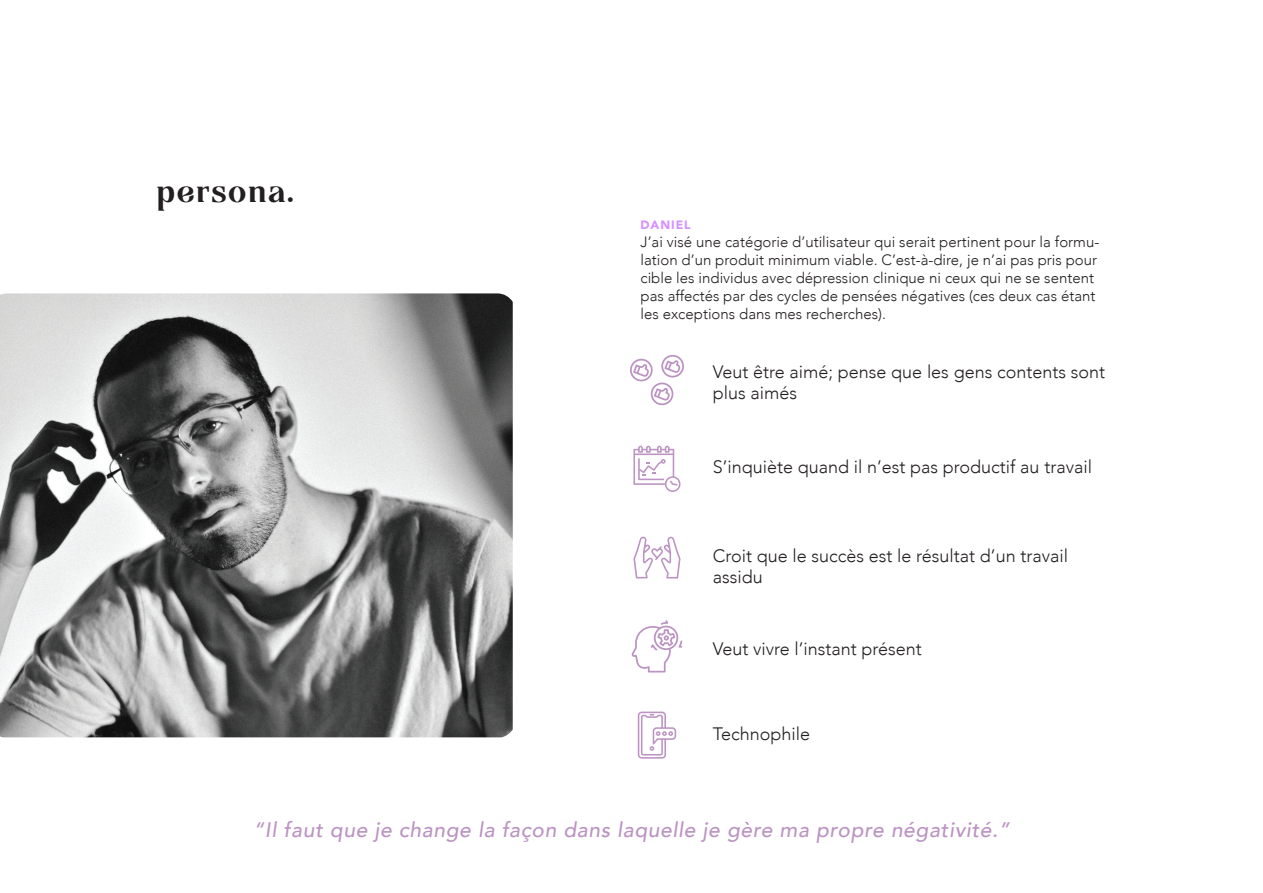
<style>
.page{position:relative;width:1263px;height:893px;background:#fff}
.page>*{position:absolute;margin:0;border:0;box-sizing:border-box;transform-origin:0 0}
.t1{font:30px "Agne";letter-spacing:.06em;color:#231f20}
.paragraph{font:italic 500 21px "Avenir";letter-spacing:.03em;color:#bc93c3}
.paragraph-2{font:300 18px/21.6px "Avenir";color:#231f20}
.paragraph-3{font:300 15px/18px "Avenir";color:#231f20}
.heading2{font:900 12px "Avenir";letter-spacing:.08em;color:#d78ffe}
</style>
<div class="page">
<svg style="left:631px;top:620px;width:51px;height:52px"></svg>
<svg style="left:638px;top:712px;width:38px;height:47px"></svg>
<svg style="left:633px;top:446px;width:48px;height:46px"></svg>
<svg style="left:633px;top:536px;width:47px;height:42px"></svg>
<svg style="left:630px;top:355px;width:54px;height:51px"></svg>
<img style="left:0;top:293px;width:513px;height:444px">
<p class="t1" style="left:157px;top:169px;width:138px">persona.</p>
<p class="heading2" style="left:640px;top:215px;width:52px">DANIEL</p>
<p class="paragraph-3" style="left:640px;top:233px;width:460px">J’ai visé une catégorie d’utilisateur qui serait pertinent pour la formu&shy;lation d’un produit minimum viable. C’est-à-dire, je n’ai pas pris pour cible les individus avec dépression clinique ni ceux qui ne se sentent pas affectés par des cycles de pensées négatives (ces deux cas étant les exceptions dans mes recherches).</p>
<p class="paragraph-2" style="left:713px;top:361px;width:394px">Veut être aimé; pense que les gens contents sont plus aimés</p>
<p class="paragraph-2" style="left:713px;top:456px;width:381px">S’inquiète quand il n’est pas productif au travail</p>
<p class="paragraph-2" style="left:713px;top:545px;width:357px">Croit que le succès est le résultat d’un travail assidu</p>
<p class="paragraph-2" style="left:713px;top:638px;width:211px">Veut vivre l’instant présent</p>
<p class="paragraph-2" style="left:713px;top:723px;width:99px">Technophile</p>
<p class="paragraph" style="left:253px;top:817px;width:758px">“Il faut que je change la façon dans laquelle je gère ma propre négativité.”</p>
</div>
